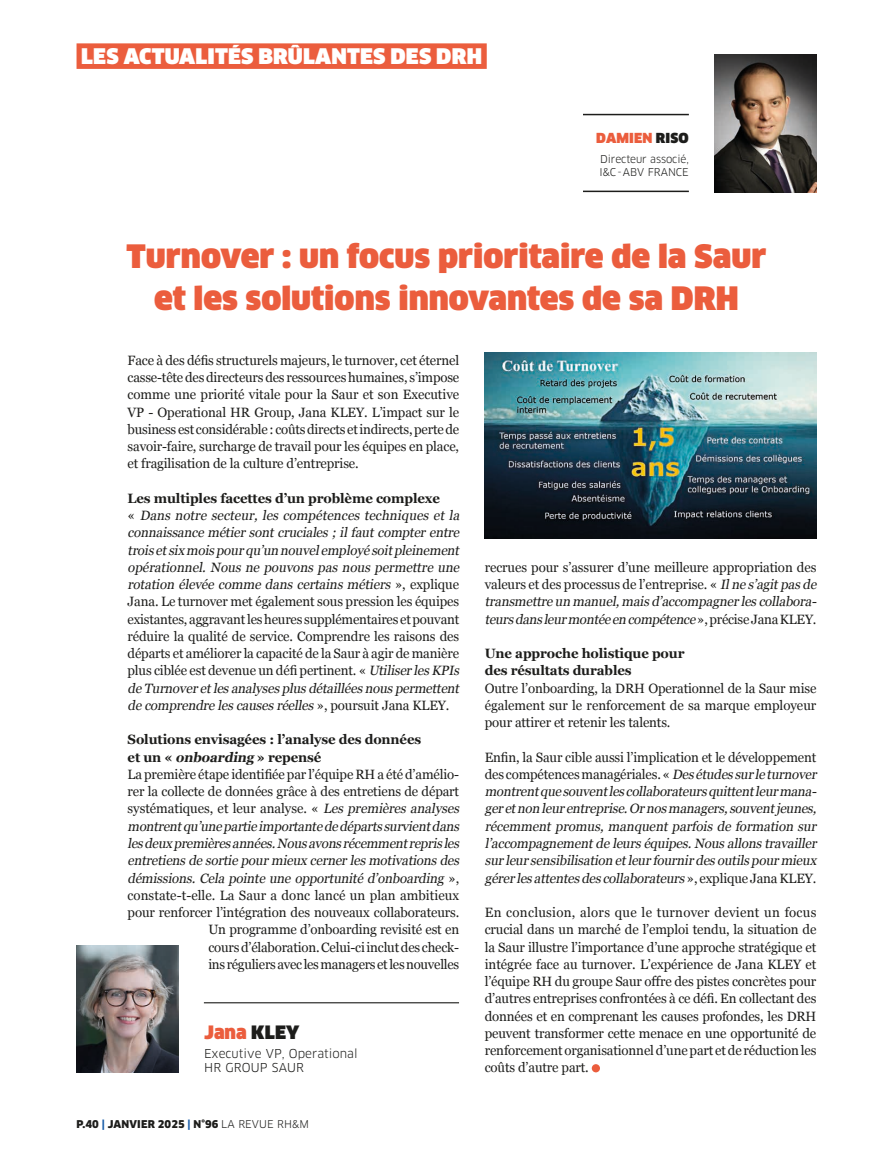
<style>
.page{position:relative;width:893px;height:1170px;background:#fff}
.page>*{position:absolute;margin:0;border:0;box-sizing:border-box;transform-origin:0 0}
.t1{font:900 31.5px/41.7px "Clan OT";color:#eb5d3d;text-align:center}
.t2{font:900 21px "Clan OT";letter-spacing:.01em;color:#fff}
.t3{font:900 18px "Clan OT";letter-spacing:.005em;color:#eb5d3d}
.t4{font:13.5px/17.2px "Georgia";letter-spacing:-.01em;color:#1d1d1b;text-align:justify}
.t5{font:italic 13.5px/17.2px "Georgia";letter-spacing:-.01em;color:#1d1d1b}
.t6{font:700 13.5px/17.2px "Georgia";letter-spacing:-.01em;color:#1d1d1b}
.t7{font:900 13.5px "Clan OT";letter-spacing:.01em;color:#eb5d3d}
.t8{font:12px/14.4px "Clan OT";color:#1d1d1b}
.t9{font:900 10.5px "Clan OT";letter-spacing:.01em;color:#1d1d1b}
.t10{font:10.5px/13.5px "Clan OT";letter-spacing:-.01em;color:#1d1d1b}
.s1{color:#1d1d1b}
.s2{font-weight:700;font-style:normal}
.s3{font-style:normal}
.s4{font-style:italic}
.s5{color:#195da9}
.s6{font-weight:400}
</style>
<div class="page">
<div style="left:77px;top:43px;width:410px;height:26px;background:#eb5d3d"></div>
<img style="left:714px;top:54px;width:102px;height:138px">
<hr style="left:583px;top:114px;width:106px;height:1px;background:#1d1d1b">
<hr style="left:583px;top:191px;width:106px;height:1px;background:#1d1d1b">
<div style="left:592px;top:1064px;width:8px;height:8px;background:#eb5d3d;border-radius:50%"></div>
<img style="left:77px;top:945px;width:102px;height:126px">
<hr style="left:204px;top:1002px;width:255px;height:1px;background:#1d1d1b">
<img style="left:485px;top:352px;width:331px;height:186px">
<h2 class="t2" style="left:81px;top:45px;width:402px">LES ACTUALITÉS BRÛLANTES DES DRH</h2>
<p class="t7" style="left:596px;top:130px;width:94px">DAMIEN <span class="s1">RISO</span></p>
<p class="t10" style="left:600px;top:152px;width:91px">Directeur associé,<br>I&amp;C-ABV FRANCE</p>
<h1 class="t1" style="left:127px;top:236px;width:641px">Turnover : un focus prioritaire de la Saur et les solutions innovantes de sa DRH</h1>
<p class="t4" style="left:128px;top:351px;width:333px">Face à des défis structurels majeurs, le turnover, cet éternel casse-tête des directeurs des ressources humaines, s’impose comme une priorité vitale pour la Saur et son Executive VP - Operational HR Group, Jana KLEY. L’impact sur le business est considérable : coûts directs et indirects, perte de savoir-faire, surcharge de travail pour les équipes en place, et fragilisation de la culture d’entreprise.</p>
<p class="t5" style="left:128px;top:489px;width:337px"><span class="s2">Les multiples facettes d’un problème complexe<br></span><span class="s3">«</span> Dans notre secteur, les compétences techniques et la connaissancemétiersontcruciales ;ilfautcompterentre troisetsix moispourqu’un nouvelemployésoitpleinement opérationnel. Nous ne pouvons pas nous permettre une rotation élevée comme dans certains métiers <span class="s3">» , e x p l i q u e Jana. Le turnover met également sous pression les équipes existantes, aggravant les heures supplémentaires et pouvant réduire la qualité de service. Comprendre les raisons des départs et améliorer la capacité de la Saur à agir de manière plus ciblée est devenue un défi pertinent. «</span> UtiliserlesKPIs deTurnoveretlesanalysesplusdétailléesnouspermettent decomprendrelescausesréelles <span class="s3">» , p o u r s u i t J a n a K L E Y .</span></p>
<p class="t6" style="left:128px;top:730px;width:295px">Solutions envisagées : l’analyse des données</p>
<p class="t6" style="left:128px;top:747px;width:195px">et un « <span class="s4">onboarding</span>» repensé</p>
<p class="t4" style="left:128px;top:765px;width:333px">La première étape identifiée par l’équipe RH a été d’amélio-</p>
<p class="t4" style="left:128px;top:782px;width:333px">rer la collecte de données grâce à des entretiens de départ</p>
<p class="t4" style="left:128px;top:799px;width:336px">systématiques, et leur analyse. « <span class="s4">Les premières analyses</span></p>
<p class="t5" style="left:128px;top:816px;width:336px">montrentqu’unepartieimportantededépartssurvientdans</p>
<p class="t5" style="left:128px;top:834px;width:336px">lesdeuxpremièresannées.Nousavonsrécemmentreprisles</p>
<p class="t5" style="left:128px;top:851px;width:336px">entretiensdesortiepourmieux cernerlesmotivationsdes</p>
<p class="t5" style="left:128px;top:868px;width:333px">démissions.Cela pointeuneopportunitéd’onboarding <span class="s3">» ,</span></p>
<p class="t4" style="left:128px;top:885px;width:333px">constate-t-elle. La Saur a donc lancé un plan ambitieux</p>
<p class="t4" style="left:128px;top:903px;width:333px">pour renforcer l’intégration des nouveaux collaborateurs.</p>
<p class="t4" style="left:208px;top:920px;width:252px">Un programme d’onboarding revisité est en</p>
<p class="t4" style="left:208px;top:937px;width:252px">cours d’élaboration. Celui-ci inclut des check-</p>
<p class="t4" style="left:208px;top:954px;width:252px">ins réguliers avec les managers et les nouvelles</p>
<h3 class="t3" style="left:204px;top:1022px;width:97px">Jana <span class="s1">KLEY</span></h3>
<p class="t8" style="left:204px;top:1046px;width:155px">Executive VP, Operational<br>HR GROUP SAUR</p>
<p class="t9" style="left:77px;top:1118px;width:234px">P.40 <span class="s5">|</span> JANVIER 2025 <span class="s5">|</span> N°96 <span class="s6">LA REVUE RH&amp;M</span></p>
<p class="t4" style="left:485px;top:558px;width:336px;text-align:left">recrues pour s’assurer d’une meilleure appropriation des valeurs et des processus de l’entreprise. « <span class="s4">Ilnes’agitpasde transmettreun manuel,maisd’accompagnerlescollabora&shy;teursdansleurmontéeen compétence</span>» , p r é c i s e J a n a K L E Y .</p>
<p class="t6" style="left:485px;top:644px;width:201px">Une approche holistique pour des résultats durables</p>
<p class="t4" style="left:485px;top:678px;width:333px">Outre l’onboarding, la DRH Operationnel de la Saur mise également sur le renforcement de sa marque employeur pour attirer et retenir les talents.</p>
<p class="t5" style="left:485px;top:747px;width:336px"><span class="s3">Enfin, la Saur cible aussi l’implication et le développement des compétences managériales. «</span>Desétudessurleturnover montrentquesouventlescollaborateursquittentleurmana&shy;geretnon leurentreprise.Ornosmanagers,souventjeunes, récemment promus, manquent parfois de formation sur l’accompagnementdeleurséquipes.Nousallonstravailler surleursensibilisation etleurfournirdesoutilspourmieux gérerlesattentesdescollaborateurs<span class="s3">» , e x p l i q u e J a n a K L E Y .</span></p>
<p class="t4" style="left:485px;top:903px;width:333px">En conclusion, alors que le turnover devient un focus crucial dans un marché de l’emploi tendu, la situation de la Saur illustre l’importance d’une approche stratégique et intégrée face au turnover. L’expérience de Jana KLEY et l’équipe RH du groupe Saur offre des pistes concrètes pour d’autres entreprises confrontées à ce défi. En collectant des données et en comprenant les causes profondes, les DRH peuvent transformer cette menace en une opportunité de renforcement organisationnel d’une part et de réduction les coûts d’autre part.</p>
</div>
